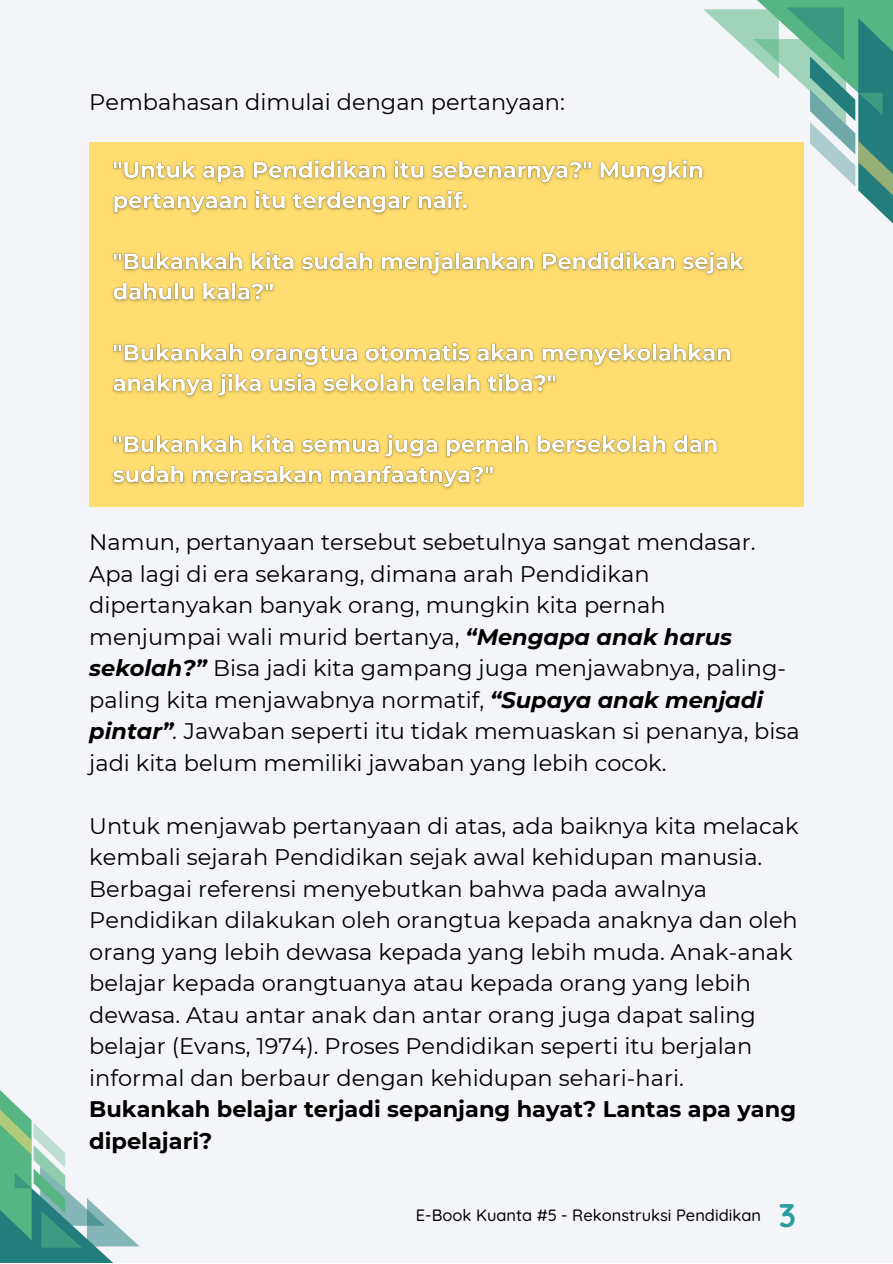
<style>
.page{position:relative;width:893px;height:1264px;background:#fff}
.page>*{position:absolute;margin:0;border:0;box-sizing:border-box;transform-origin:0 0}
.t1{font:700 33px "Quicksand";color:#2e9d9d}
.t2{font:22.5px/31.5px "Montserrat";color:#000}
.t3{font:500 16.35px "Quicksand";color:#000}
.s1{font-weight:700;font-style:italic}
.s2{font-style:italic}
.s3{font-weight:700}
</style>
<div class="page">
<div style="left:0;top:0;width:892px;height:1262px;background:#f3f5f9"></div>
<svg style="left:0;top:1090px;width:139px;height:172px"></svg>
<svg style="left:703px;top:0;width:189px;height:234px"></svg>
<div style="left:89px;top:142px;width:714px;height:364px;background:#ffdd70"></div>
<img style="left:112px;top:160px;width:633px;height:330px">
<p class="t2" style="left:89px;top:86px;width:477px">Pembahasan dimulai dengan pertanyaan:</p>
<p class="t2" style="left:89px;top:526px;width:712px">Namun, pertanyaan tersebut sebetulnya sangat mendasar.<br>Apa lagi di era sekarang, dimana arah Pendidikan dipertanyakan banyak orang, mungkin kita pernah menjumpai wali murid bertanya, <span class="s1">“Mengapa anak harus sekolah?”</span> Bisa jadi kita gampang juga menjawabnya, paling&shy;paling kita menjawabnya normatif, <span class="s1">“Supaya anak menjadi pintar”</span><span class="s2">.</span> Jawaban seperti itu tidak memuaskan si penanya, bisa jadi kita belum memiliki jawaban yang lebih cocok.</p>
<p class="t2" style="left:89px;top:810px;width:710px">Untuk menjawab pertanyaan di atas, ada baiknya kita melacak kembali sejarah Pendidikan sejak awal kehidupan manusia.<br>Berbagai referensi menyebutkan bahwa pada awalnya Pendidikan dilakukan oleh orangtua kepada anaknya dan oleh orang yang lebih dewasa kepada yang lebih muda. Anak-anak belajar kepada orangtuanya atau kepada orang yang lebih dewasa. Atau antar anak dan antar orang juga dapat saling belajar (Evans, 1974). Proses Pendidikan seperti itu berjalan informal dan berbaur dengan kehidupan sehari-hari.<br><span class="s3">Bukankah belajar terjadi sepanjang hayat? Lantas apa yang dipelajari?</span></p>
<p class="t3" style="left:416px;top:1204px;width:346px">E-Book Kuanta #5 - Rekonstruksi Pendidikan</p>
<p class="t1" style="left:778px;top:1193px;width:19px">3</p>
</div>
